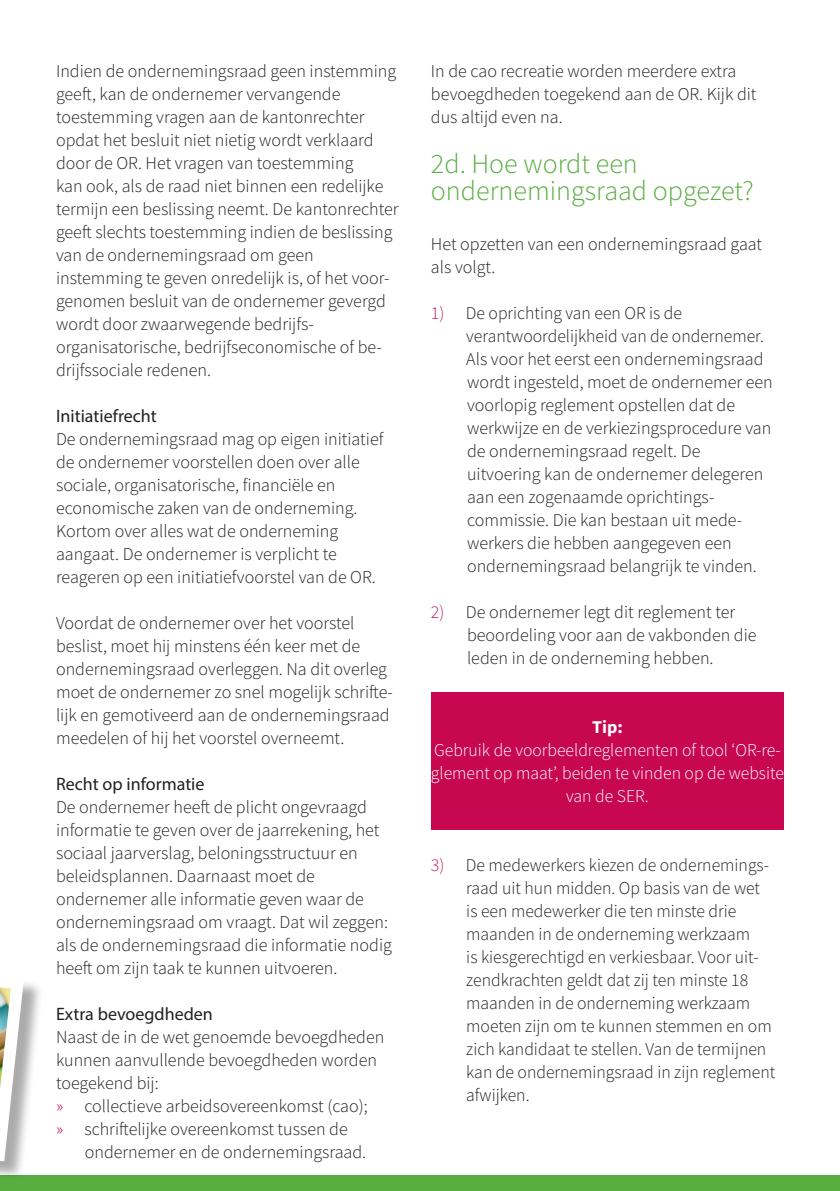
<style>
.page{position:relative;width:840px;height:1191px;background:#fff}
.page>*{position:absolute;margin:0;border:0;box-sizing:border-box;transform-origin:0 0}
.t1{font:300 28px/27px "Source Sans Pro";color:#58ad40}
.t2{font:300 18px/23px "Source Sans Pro";color:#231f20}
.t3{font:300 18px/23px "Source Sans Pro";color:#fff;text-align:center}
.s1{font-family:"Myriad Pro";font-weight:400}
.s2{color:#c70851}
.s3{color:#c51b56}
.s4{font-weight:700}
</style>
<div class="page">
<div style="left:0;top:1175px;width:839px;height:16px;background:#58ad40"></div>
<div style="left:0;top:959px;width:43px;height:222px;background:#231f20;opacity:.38"></div>
<svg style="left:0;top:959px;width:31px;height:208px"></svg>
<div style="left:431px;top:692px;width:352px;height:137px;background:#c70851"></div>
<p class="t2" style="left:56px;top:59px;width:344px">Indien de ondernemingsraad geen instemming geeft, kan de ondernemer vervangende toestemming vragen aan de kantonrechter opdat het besluit niet nietig wordt verklaard door de OR. Het vragen van toestemming<br>kan ook, als de raad niet binnen een redelijke termijn een beslissing neemt. De kantonrechter geeft slechts toestemming indien de beslissing van de ondernemingsraad om geen instemming te geven onredelijk is, of het voor&shy;genomen besluit van de ondernemer gevergd wordt door zwaarwegende bedrijfs&shy;organisatorische, bedrijfseconomische of be&shy;drijfssociale redenen.</p>
<p class="t2" style="left:56px;top:404px;width:329px"><span class="s1">Initiatiefrecht<br></span>De ondernemingsraad mag op eigen initiatief de ondernemer voorstellen doen over alle sociale, organisatorische, financiële en economische zaken van de onderneming.<br>Kortom over alles wat de onderneming aangaat. De ondernemer is verplicht te reageren op een initiatiefvoorstel van de OR.</p>
<p class="t2" style="left:56px;top:611px;width:338px">Voordat de ondernemer over het voorstel beslist, moet hij minstens één keer met de ondernemingsraad overleggen. Na dit overleg moet de ondernemer zo snel mogelijk schrifte&shy;lijk en gemotiveerd aan de ondernemingsraad meedelen of hij het voorstel overneemt.</p>
<p class="t2" style="left:56px;top:772px;width:337px"><span class="s1">Recht op informatie<br></span>De ondernemer heeft de plicht ongevraagd informatie te geven over de jaarrekening, het sociaal jaarverslag, beloningsstructuur en beleidsplannen. Daarnaast moet de ondernemer alle informatie geven waar de ondernemingsraad om vraagt. Dat wil zeggen: als de ondernemingsraad die informatie nodig heeft om zijn taak te kunnen uitvoeren.</p>
<p class="t2" style="left:56px;top:1002px;width:329px"><span class="s1">Extra bevoegdheden<br></span>Naast de in de wet genoemde bevoegdheden kunnen aanvullende bevoegdheden worden toegekend bij:</p>
<p class="t2" style="left:56px;top:1094px;width:313px"><span class="s2">»</span> collectieve arbeidsovereenkomst (cao);</p>
<p class="t2" style="left:85px;top:1117px;width:283px;text-indent:-29px"><span class="s2">»</span> schriftelijke overeenkomst tussen de ondernemer en de ondernemingsraad.</p>
<p class="t2" style="left:431px;top:59px;width:327px">In de cao recreatie worden meerdere extra bevoegdheden toegekend aan de OR. Kijk dit dus altijd even na.</p>
<p class="t1" style="left:431px;top:150px;width:324px">2d. Hoe wordt een ondernemingsraad opgezet?</p>
<p class="t2" style="left:431px;top:232px;width:332px">Het opzetten van een ondernemingsraad gaat als volgt.</p>
<p class="t2" style="left:466px;top:301px;width:299px;text-indent:-35px"><span class="s3">1)</span> De oprichting van een OR is de verantwoordelijkheid van de ondernemer.<br>Als voor het eerst een ondernemingsraad</p>
<p class="t2" style="left:467px;top:370px;width:307px">wordt ingesteld, moet de ondernemer een</p>
<p class="t2" style="left:467px;top:393px;width:269px">voorlopig reglement opstellen dat de</p>
<p class="t2" style="left:467px;top:416px;width:305px">werkwijze en de verkiezingsprocedure van</p>
<p class="t2" style="left:467px;top:439px;width:298px">de ondernemingsraad regelt. De uitvoering kan de ondernemer delegeren</p>
<p class="t2" style="left:467px;top:485px;width:291px">aan een zogenaamde oprichtings&shy;commissie. Die kan bestaan uit mede&shy;werkers die hebben aangegeven een ondernemingsraad belangrijk te vinden.</p>
<p class="t2" style="left:431px;top:600px;width:305px"><span class="s3">2)</span> De ondernemer legt dit reglement ter</p>
<p class="t2" style="left:467px;top:623px;width:291px">beoordeling voor aan de vakbonden die</p>
<p class="t2" style="left:467px;top:646px;width:248px">leden in de onderneming hebben.</p>
<p class="t3" style="left:431px;top:716px;width:354px"><span class="s4">Tip:<br></span>Gebruik de voorbeeldreglementen of tool ‘OR-re&shy;glement op maat’, beiden te vinden op de website van de SER.</p>
<p class="t2" style="left:431px;top:853px;width:339px"><span class="s3">3)</span> De medewerkers kiezen de ondernemings-</p>
<p class="t2" style="left:466px;top:876px;width:295px">raad uit hun midden. Op basis van de wet</p>
<p class="t2" style="left:466px;top:899px;width:271px">is een medewerker die ten minste drie</p>
<p class="t2" style="left:466px;top:922px;width:285px">maanden in de onderneming werkzaam</p>
<p class="t2" style="left:466px;top:945px;width:293px">is kiesgerechtigd en verkiesbaar. Voor uit-</p>
<p class="t2" style="left:466px;top:968px;width:283px">zendkrachten geldt dat zij ten minste 18</p>
<p class="t2" style="left:466px;top:991px;width:285px">maanden in de onderneming werkzaam</p>
<p class="t2" style="left:466px;top:1014px;width:307px">moeten zijn om te kunnen stemmen en om</p>
<p class="t2" style="left:466px;top:1037px;width:301px">zich kandidaat te stellen. Van de termijnen</p>
<p class="t2" style="left:466px;top:1060px;width:310px">kan de ondernemingsraad in zijn reglement</p>
<p class="t2" style="left:466px;top:1083px;width:65px">afwijken.</p>
</div>
